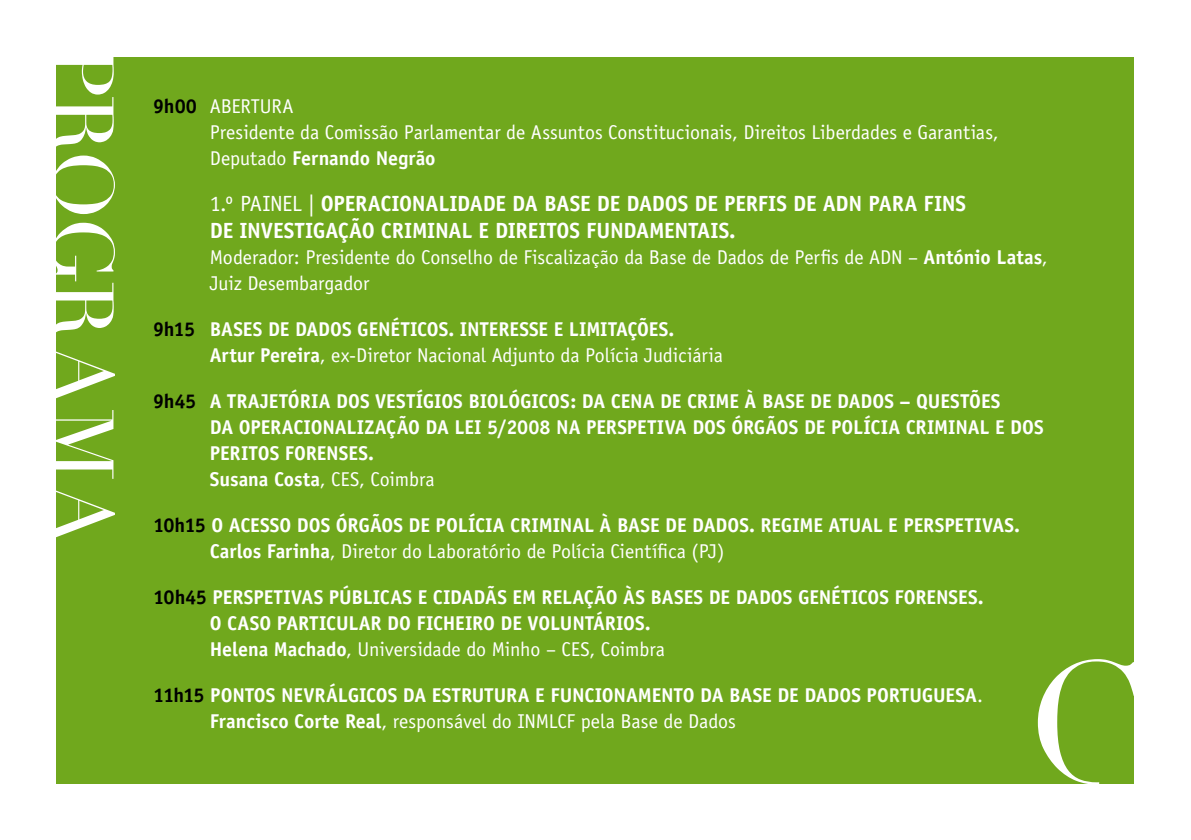
<style>
.page{position:relative;width:1191px;height:840px;background:#fff}
.page>*{position:absolute;margin:0;border:0;box-sizing:border-box;transform-origin:0 0}
.t1{font:84px "Didot";letter-spacing:-.035em;color:#fff}
.t2{font:700 22px/26px "Officina Sans";letter-spacing:-.01em;color:#fff}
.t3{font:700 20px/26px "Officina Sans";letter-spacing:-.005em;color:#fff}
.t4{font:20px/26px "Officina Sans";letter-spacing:-.005em;color:#fff}
.s1{font-weight:700;color:#000}
.s2{font-weight:700}
.s3{font-weight:400}
.s4{color:#000}
</style>
<div class="page">
<div style="left:57px;top:57px;width:1077px;height:725px;background:#70a81d"></div>
<svg style="left:1037px;top:659px;width:97px;height:125px"></svg>
<p class="t1" style="left:133px;top:45px;width:502px;rotate:90deg">PROGRAMA</p>
<p class="t4" style="left:153px;top:94px;width:142px"><span class="s1">9h00</span> ABERTURA</p>
<p class="t4" style="left:210px;top:120px;width:790px">Presidente da Comissão Parlamentar de Assuntos Constitucionais, Direitos Liberdades e Garantias,<br>Deputado <span class="s2">Fernando Negrão</span></p>
<p class="t2" style="left:210px;top:191px;width:758px"><span class="s3">1.º PAINEL |</span> OPERACIONALIDADE DA BASE DE DADOS DE PERFIS DE ADN PARA FINS<br>DE INVESTIGAÇÃO CRIMINAL E DIREITOS FUNDAMENTAIS.</p>
<p class="t4" style="left:210px;top:244px;width:839px">Moderador: Presidente do Conselho de Fiscalização da Base de Dados de Perfis de ADN – <span class="s2">António Latas</span>,<br>Juiz Desembargador</p>
<p class="t3" style="left:153px;top:315px;width:523px"><span class="s4">9h15</span> BASES DE DADOS GENÉTICOS. INTERESSE E LIMITAÇÕES.</p>
<p class="t4" style="left:210px;top:342px;width:515px"><span class="s2">Artur Pereira</span>, ex-Diretor Nacional Adjunto da Polícia Judiciária</p>
<p class="t3" style="left:210px;top:387px;width:835px;text-indent:-57px"><span class="s4">9h45</span> A TRAJETÓRIA DOS VESTÍGIOS BIOLÓGICOS: DA CENA DE CRIME À BASE DE DADOS – QUESTÕES<br>DA OPERACIONALIZAÇÃO DA LEI 5/2008 NA PERSPETIVA DOS ÓRGÃOS DE POLÍCIA CRIMINAL E DOS<br>PERITOS FORENSES.</p>
<p class="t4" style="left:210px;top:466px;width:226px"><span class="s2">Susana Costa</span>, CES, Coimbra</p>
<p class="t3" style="left:153px;top:511px;width:868px"><span class="s4">10h15</span> O ACESSO DOS ÓRGÃOS DE POLÍCIA CRIMINAL À BASE DE DADOS. REGIME ATUAL E PERSPETIVAS.</p>
<p class="t4" style="left:210px;top:538px;width:516px"><span class="s2">Carlos Farinha</span>, Diretor do Laboratório de Polícia Científica (PJ)</p>
<p class="t3" style="left:210px;top:583px;width:775px;text-indent:-57px"><span class="s4">10h45</span> PERSPETIVAS PÚBLICAS E CIDADÃS EM RELAÇÃO ÀS BASES DE DADOS GENÉTICOS FORENSES.<br>O CASO PARTICULAR DO FICHEIRO DE VOLUNTÁRIOS.</p>
<p class="t4" style="left:210px;top:636px;width:457px"><span class="s2">Helena Machado</span>, Universidade do Minho – CES, Coimbra</p>
<p class="t3" style="left:153px;top:681px;width:831px"><span class="s4">11h15</span> PONTOS NEVRÁLGICOS DA ESTRUTURA E FUNCIONAMENTO DA BASE DE DADOS PORTUGUESA<span class="s3">.</span></p>
<p class="t4" style="left:210px;top:708px;width:527px"><span class="s2">Francisco Corte Real</span>, responsável do INMLCF pela Base de Dados</p>
</div>
